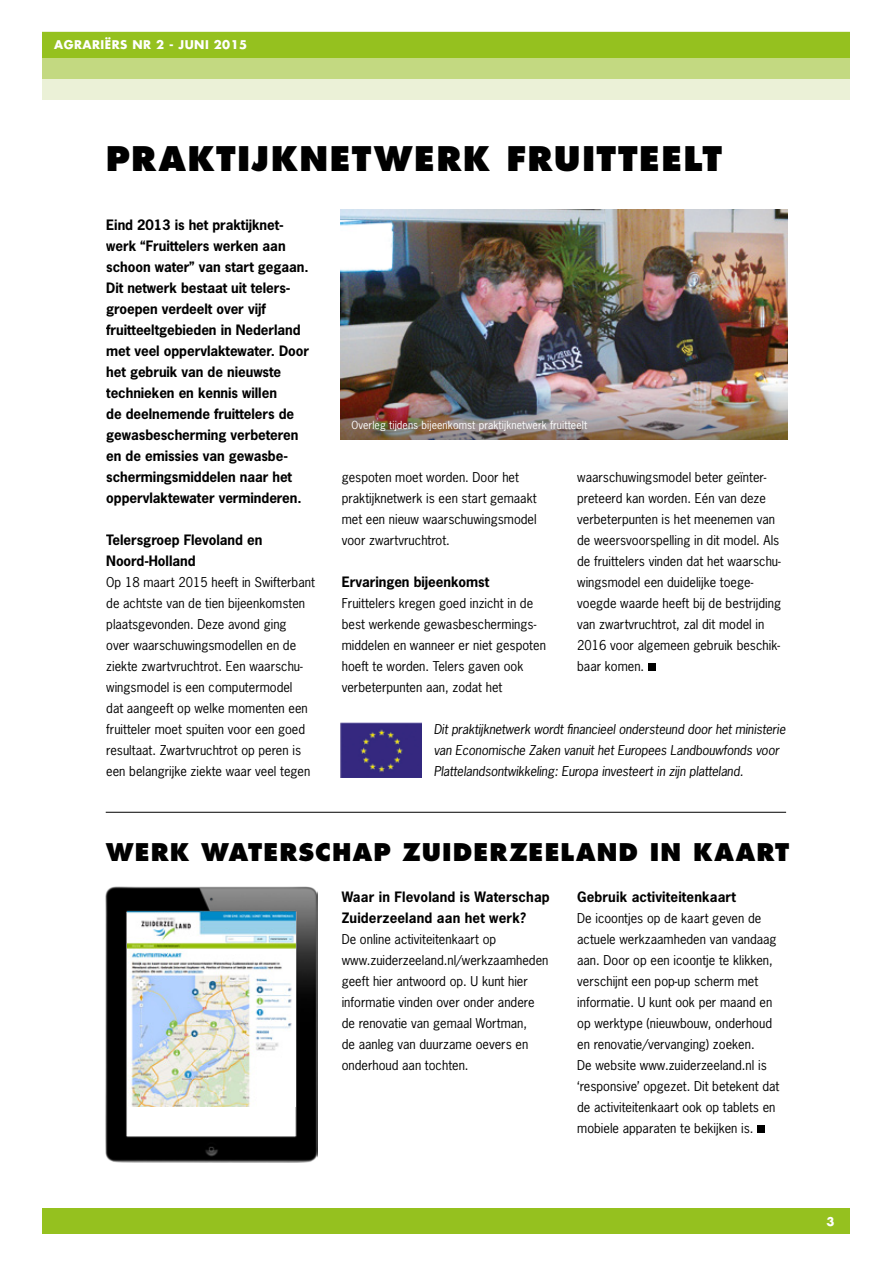
<style>
.page{position:relative;width:893px;height:1263px;background:#fff}
.page>*{position:absolute;margin:0;border:0;box-sizing:border-box;transform-origin:0 0}
.t1{font:800 33px "Futura";letter-spacing:.045em;color:#000}
.t2{font:800 23.7px "Futura";letter-spacing:.05em;color:#000}
.t3{font:700 13.5px/21px "News Gothic";letter-spacing:-.005em;color:#000}
.t4{font:12.75px/21px "News Gothic";color:#000}
.t5{font:italic 12.75px/21px "News Gothic";letter-spacing:-.01em;color:#000}
.t6{font:700 11.7px "Futura";letter-spacing:.04em;color:#fff}
.t7{font:10.5px "News Gothic";letter-spacing:.01em;color:#fff}
</style>
<div class="page">
<div style="left:43px;top:32px;width:807px;height:68px;background:#ebf1d7"></div>
<div style="left:43px;top:32px;width:807px;height:47px;background:#c3d981"></div>
<div style="left:43px;top:1208px;width:807px;height:25px;background:#95c11f"></div>
<div style="left:43px;top:32px;width:807px;height:25px;background:#95c11f"></div>
<div style="left:648px;top:663px;width:7px;height:8px;background:#000"></div>
<div style="left:757px;top:1125px;width:8px;height:8px;background:#000"></div>
<hr style="left:106px;top:812px;width:680px;height:1px;background:#000">
<img style="left:341px;top:209px;width:447px;height:126px">
<img style="left:105px;top:886px;width:213px;height:277px">
<img style="left:127px;top:911px;width:168px;height:196px">
<img style="left:341px;top:723px;width:80px;height:55px">
<img style="left:341px;top:335px;width:447px;height:105px">
<p class="t6" style="left:54px;top:36px;width:195px">AGRARIËRS NR 2 - JUNI 2015</p>
<h1 class="t1" style="left:106px;top:138px;width:618px">PRAKTIJKNETWERK FRUITTEELT</h1>
<p class="t3" style="left:106px;top:214px;width:204px">Eind 2013 is het praktijknet&shy;werk “Fruittelers werken aan schoon water” van start gegaan.<br>Dit netwerk bestaat uit telers&shy;groepen verdeelt over vijf fruitteeltgebieden in Nederland met veel oppervlaktewater. Door het gebruik van de nieuwste technieken en kennis willen<br>de deelnemende fruittelers de gewasbescherming verbeteren en de emissies van gewasbe&shy;schermingsmiddelen naar het oppervlaktewater verminderen.</p>
<p class="t3" style="left:106px;top:529px;width:158px">Telersgroep Flevoland en<br>Noord-Holland</p>
<p class="t4" style="left:106px;top:571px;width:210px">Op 18 maart 2015 heeft in Swifterbant de achtste van de tien bijeenkomsten plaatsgevonden. Deze avond ging<br>over waarschuwingsmodellen en de ziekte zwartvruchtrot. Een waarschu&shy;wingsmodel is een computermodel<br>dat aangeeft op welke momenten een fruitteler moet spuiten voor een goed resultaat. Zwartvruchtrot op peren is een belangrijke ziekte waar veel tegen</p>
<p class="t7" style="left:351px;top:419px;width:237px">Overleg tijdens bijeenkomst praktijknetwerk fruitteelt</p>
<p class="t4" style="left:342px;top:466px;width:196px">gespoten moet worden. Door het praktijknetwerk is een start gemaakt met een nieuw waarschuwingsmodel voor zwartvruchtrot.</p>
<p class="t3" style="left:342px;top:571px;width:149px">Ervaringen bijeenkomst</p>
<p class="t4" style="left:342px;top:592px;width:206px">Fruittelers kregen goed inzicht in de best werkende gewasbeschermings&shy;middelen en wanneer er niet gespoten hoeft te worden. Telers gaven ook verbeterpunten aan, zodat het</p>
<p class="t4" style="left:577px;top:466px;width:205px">waarschuwingsmodel beter geïnter&shy;preteerd kan worden. Eén van deze verbeterpunten is het meenemen van de weersvoorspelling in dit model. Als de fruittelers vinden dat het waarschu&shy;wingsmodel een duidelijke toege&shy;voegde waarde heeft bij de bestrijding van zwartvruchtrot, zal dit model in 2016 voor algemeen gebruik beschik&shy;baar komen.</p>
<p class="t5" style="left:434px;top:718px;width:353px">Dit praktijknetwerk wordt financieel ondersteund door het ministerie van Economische Zaken vanuit het Europees Landbouwfonds voor<br>Plattelandsontwikkeling: Europa investeert in zijn platteland.</p>
<h2 class="t2" style="left:106px;top:837px;width:685px">WERK WATERSCHAP ZUIDERZEELAND IN KAART</h2>
<p class="t3" style="left:342px;top:886px;width:210px">Waar in Flevoland is Waterschap<br>Zuiderzeeland aan het werk?</p>
<p class="t4" style="left:342px;top:928px;width:208px">De online activiteitenkaart op www.zuiderzeeland.nl/werkzaamheden geeft hier antwoord op. U kunt hier informatie vinden over onder andere de renovatie van gemaal Wortman,<br>de aanleg van duurzame oevers en onderhoud aan tochten.</p>
<p class="t3" style="left:577px;top:886px;width:160px">Gebruik activiteitenkaart</p>
<p class="t4" style="left:577px;top:907px;width:204px">De icoontjes op de kaart geven de actuele werkzaamheden van vandaag aan. Door op een icoontje te klikken, verschijnt een pop-up scherm met informatie. U kunt ook per maand en op werktype (nieuwbouw, onderhoud en renovatie/vervanging) zoeken.<br>De website www.zuiderzeeland.nl is ‘responsive’ opgezet. Dit betekent dat de activiteitenkaart ook op tablets en mobiele apparaten te bekijken is.</p>
<p class="t6" style="left:826px;top:1213px;width:10px">3</p>
</div>
